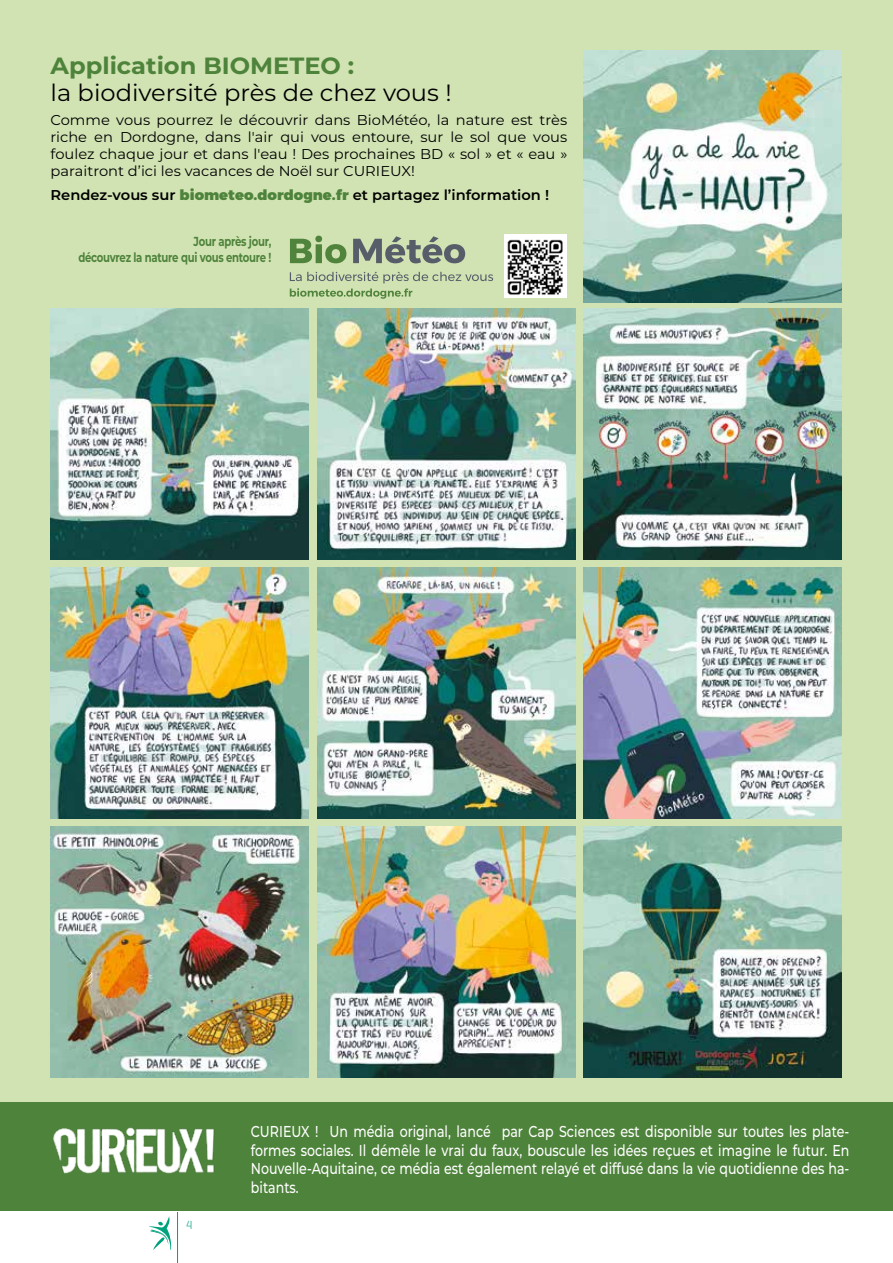
<style>
.page{position:relative;width:893px;height:1263px;background:#fff}
.page>*{position:absolute;margin:0;border:0;box-sizing:border-box;transform-origin:0 0}
.t1{font:23.55px "Montserrat";color:#000}
.t2{font:700 23.55px "Montserrat";color:#4e833b}
.t3{font:500 15.75px/18.9px "Montserrat";color:#fff;text-align:justify;scale:.8 1}
.t4{font:14.25px/17.1px "Montserrat";color:#000;text-align:justify}
.t5{font:600 14.25px "Montserrat";color:#000}
.t6{font:700 13.05px/15.6px "Montserrat";letter-spacing:-.025em;color:#4e833b;text-align:right;scale:.77 1}
.t7{font:300 12px "Geogrotesque";color:#00a17d}
.s1{font-weight:900;color:#4e833b}
</style>
<div class="page">
<svg style="left:149px;top:1216px;width:22px;height:34px"></svg>
<hr style="left:177px;top:1212px;width:1px;height:51px;background:#00a17d">
<div style="left:0;top:0;width:893px;height:1110px;background:#d1e3b3"></div>
<div style="left:0;top:1102px;width:893px;height:109px;background:#4e833b"></div>
<img style="left:51px;top:308px;width:258px;height:251px">
<img style="left:317px;top:308px;width:258px;height:251px">
<img style="left:584px;top:51px;width:258px;height:251px">
<img style="left:51px;top:567px;width:258px;height:251px">
<img style="left:317px;top:567px;width:258px;height:251px">
<img style="left:584px;top:567px;width:258px;height:251px">
<img style="left:51px;top:827px;width:258px;height:251px">
<img style="left:317px;top:827px;width:258px;height:251px">
<img style="left:584px;top:827px;width:258px;height:251px">
<img style="left:584px;top:308px;width:258px;height:251px">
<svg style="left:290px;top:236px;width:56px;height:27px"></svg>
<svg style="left:353px;top:236px;width:112px;height:27px"></svg>
<svg style="left:290px;top:272px;width:203px;height:27px"></svg>
<img style="left:505px;top:234px;width:62px;height:63px">
<img style="left:53px;top:1127px;width:161px;height:47px">
<h1 class="t2" style="left:51px;top:48px;width:305px">Application BIOMETEO :</h1>
<h1 class="t1" style="left:51px;top:76px;width:403px">la biodiversité près de chez vous !</h1>
<p class="t4" style="left:51px;top:111px;width:518px">Comme vous pourrez le découvrir dans BioMétéo, la nature est très riche en Dordogne, dans l'air qui vous entoure, sur le sol que vous foulez chaque jour et dans l'eau ! Des prochaines BD « sol » et « eau » paraitront d’ici les vacances de Noël sur CURIEUX!</p>
<p class="t5" style="left:51px;top:185px;width:500px">Rendez-vous sur <span class="s1">biometeo.dordogne.fr</span> et partagez l’information !</p>
<p class="t6" style="left:78px;top:233px;width:252px">Jour après jour,<br>découvrez la nature qui vous entoure !</p>
<p class="t7" style="left:186px;top:1218px;width:8px">4</p>
<p class="t3" style="left:251px;top:1121px;width:750px">CURIEUX ! Un média original, lancé par Cap Sciences est disponible sur toutes les plate&shy;formes sociales. Il démêle le vrai du faux, bouscule les idées reçues et imagine le futur. En Nouvelle-Aquitaine, ce média est également relayé et diffusé dans la vie quotidienne des ha&shy;bitants.</p>
</div>
